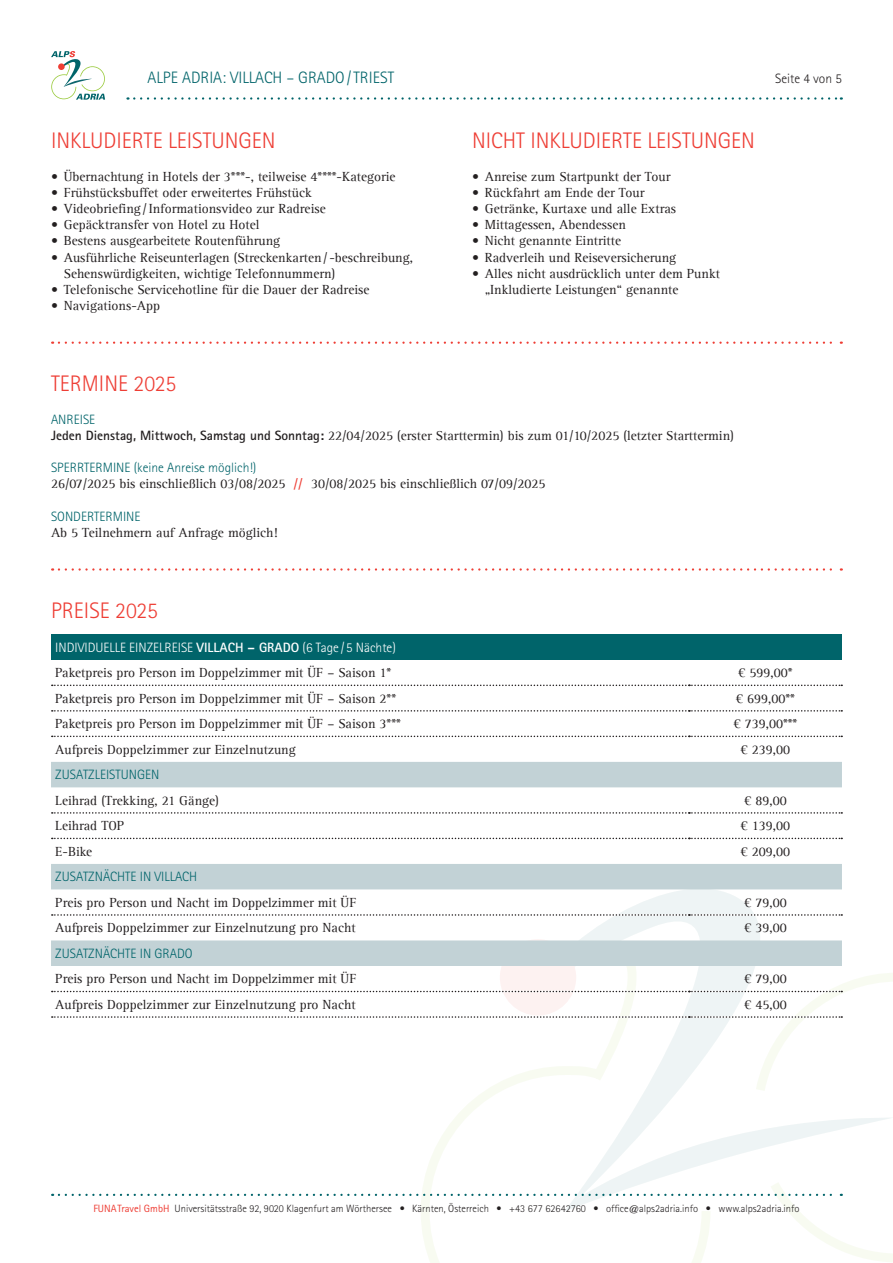
<style>
.page{position:relative;width:893px;height:1263px;background:#fff}
.page>*{position:absolute;margin:0;border:0;box-sizing:border-box;transform-origin:0 0}
.t1{font:300 22.5px "Rotis Sans Serif Std";color:#ee3e35}
.t2{font:300 16.5px "Rotis Sans Serif Std";color:#00646a}
.t3{font:13.5px/16.2px "Agfa Rotis Serif";color:#231f20}
.t4{font:300 13.5px "Rotis Sans Serif Std";color:#00646a}
.t5{font:300 13.5px "Rotis Sans Serif Std";color:#fff}
.t6{font:300 13.5px "Rotis Sans Serif Std";color:#231f20}
.t7{font:300 10.5px "Rotis Sans Serif Std";color:#231f20}
.s1{font-family:"Rotis Sans Serif Std";font-weight:700}
.s2{font-weight:700;color:#ee3e35}
.s3{font-weight:700}
.s4{font-weight:400;color:#ee3e35}
</style>
<div class="page">
<svg style="left:420px;top:973px;width:473px;height:290px"></svg>
<svg style="left:519px;top:914px;width:328px;height:200px"></svg>
<div style="left:500px;top:939px;width:76px;height:76px;background:#fdf2f1;border-radius:50%"></div>
<svg style="left:59px;top:1114px;width:834px;height:97px"></svg>
<svg style="left:134px;top:97px;width:708px;height:3px"></svg>
<svg style="left:51px;top:51px;width:54px;height:49px"></svg>
<svg style="left:59px;top:341px;width:783px;height:3px"></svg>
<svg style="left:59px;top:568px;width:783px;height:3px"></svg>
<div style="left:51px;top:634px;width:791px;height:26px;background:#00646a"></div>
<svg style="left:51px;top:762px;width:791px;height:204px"></svg>
<svg style="left:52px;top:684px;width:790px;height:2px"></svg>
<svg style="left:52px;top:710px;width:790px;height:2px"></svg>
<svg style="left:52px;top:736px;width:790px;height:1px"></svg>
<svg style="left:52px;top:812px;width:790px;height:2px"></svg>
<svg style="left:52px;top:838px;width:790px;height:1px"></svg>
<svg style="left:52px;top:914px;width:790px;height:2px"></svg>
<svg style="left:52px;top:991px;width:790px;height:1px"></svg>
<svg style="left:52px;top:1016px;width:790px;height:2px"></svg>
<p class="t2" style="left:148px;top:68px;width:248px">ALPE ADRIA: VILLACH – GRADO/TRIEST</p>
<p class="t6" style="left:775px;top:71px;width:68px">Seite 4 von 5</p>
<h1 class="t1" style="left:51px;top:128px;width:226px">INKLUDIERTE LEISTUNGEN</h1>
<h1 class="t1" style="left:472px;top:128px;width:284px">NICHT INKLUDIERTE LEISTUNGEN</h1>
<p class="t3" style="left:51px;top:168px;width:346px">• Übernachtung in Hotels der 3***-, teilweise 4****-Kategorie</p>
<p class="t3" style="left:51px;top:185px;width:262px">• Frühstücksbuffet oder erweitertes Frühstück</p>
<p class="t3" style="left:51px;top:201px;width:276px">• Videobriefing/Informationsvideo zur Radreise</p>
<p class="t3" style="left:51px;top:217px;width:210px">• Gepäcktransfer von Hotel zu Hotel</p>
<p class="t3" style="left:51px;top:233px;width:231px">• Bestens ausgearbeitete Routenführung</p>
<p class="t3" style="left:64px;top:249px;width:351px;text-indent:-13px">• Ausführliche Reiseunterlagen (Streckenkarten/ -beschreibung,<br>Sehenswürdigkeiten, wichtige Telefonnummern)</p>
<p class="t3" style="left:51px;top:282px;width:320px">• Telefonische Servicehotline für die Dauer der Radreise</p>
<p class="t3" style="left:51px;top:298px;width:111px">• Navigations-App</p>
<p class="t3" style="left:472px;top:168px;width:200px">• Anreise zum Startpunkt der Tour</p>
<p class="t3" style="left:472px;top:185px;width:174px">• Rückfahrt am Ende der Tour</p>
<p class="t3" style="left:472px;top:201px;width:206px">• Getränke, Kurtaxe und alle Extras</p>
<p class="t3" style="left:472px;top:217px;width:155px">• Mittagessen, Abendessen</p>
<p class="t3" style="left:472px;top:233px;width:151px">• Nicht genannte Eintritte</p>
<p class="t3" style="left:472px;top:249px;width:206px">• Radverleih und Reiseversicherung</p>
<p class="t3" style="left:485px;top:266px;width:237px;text-indent:-13px">• Alles nicht ausdrücklich unter dem Punkt „Inkludierte Leistungen“ genannte</p>
<h1 class="t1" style="left:51px;top:371px;width:127px">TERMINE 2025</h1>
<p class="t4" style="left:51px;top:411px;width:46px">ANREISE</p>
<p class="t3" style="left:51px;top:428px;width:684px"><span class="s1">Jeden Dienstag, Mittwoch, Samstag und Sonntag:</span> 22/04/2025 (erster Starttermin) bis zum 01/10/2025 (letzter Starttermin)</p>
<p class="t4" style="left:51px;top:460px;width:207px">SPERRTERMINE (keine Anreise möglich!)</p>
<p class="t3" style="left:51px;top:476px;width:496px">26/07/2025 bis einschließlich 03/08/2025 <span class="s2">//</span> 30/08/2025 bis einschließlich 07/09/2025</p>
<p class="t4" style="left:51px;top:509px;width:91px">SONDERTERMINE</p>
<p class="t3" style="left:51px;top:525px;width:228px">Ab 5 Teilnehmern auf Anfrage möglich!</p>
<h1 class="t1" style="left:51px;top:598px;width:109px">PREISE 2025</h1>
<p class="t5" style="left:55px;top:639px;width:342px">INDIVIDUELLE EINZELREISE <span class="s3">VILLACH – GRADO</span> (6 Tage / 5 Nächte)</p>
<p class="t3" style="left:55px;top:665px;width:338px">Paketpreis pro Person im Doppelzimmer mit ÜF – Saison 1*</p>
<p class="t3" style="left:738px;top:665px;width:56px">€ 599,00*</p>
<p class="t3" style="left:55px;top:691px;width:342px">Paketpreis pro Person im Doppelzimmer mit ÜF – Saison 2**</p>
<p class="t3" style="left:736px;top:691px;width:61px">€ 699,00**</p>
<p class="t3" style="left:55px;top:716px;width:347px">Paketpreis pro Person im Doppelzimmer mit ÜF – Saison 3***</p>
<p class="t3" style="left:733px;top:716px;width:65px">€ 739,00***</p>
<p class="t3" style="left:55px;top:742px;width:242px">Aufpreis Doppelzimmer zur Einzelnutzung</p>
<p class="t3" style="left:741px;top:742px;width:51px">€ 239,00</p>
<p class="t4" style="left:55px;top:767px;width:105px">ZUSATZLEISTUNGEN</p>
<p class="t3" style="left:55px;top:793px;width:165px">Leihrad (Trekking, 21 Gänge)</p>
<p class="t3" style="left:744px;top:793px;width:44px">€ 89,00</p>
<p class="t3" style="left:55px;top:818px;width:71px">Leihrad TOP</p>
<p class="t3" style="left:741px;top:818px;width:51px">€ 139,00</p>
<p class="t3" style="left:55px;top:844px;width:39px">E-Bike</p>
<p class="t3" style="left:741px;top:844px;width:51px">€ 209,00</p>
<p class="t4" style="left:55px;top:869px;width:144px">ZUSATZNÄCHTE IN VILLACH</p>
<p class="t3" style="left:55px;top:895px;width:303px">Preis pro Person und Nacht im Doppelzimmer mit ÜF</p>
<p class="t3" style="left:744px;top:895px;width:44px">€ 79,00</p>
<p class="t3" style="left:55px;top:920px;width:302px">Aufpreis Doppelzimmer zur Einzelnutzung pro Nacht</p>
<p class="t3" style="left:744px;top:920px;width:44px">€ 39,00</p>
<p class="t4" style="left:55px;top:945px;width:139px">ZUSATZNÄCHTE IN GRADO</p>
<p class="t3" style="left:55px;top:971px;width:303px">Preis pro Person und Nacht im Doppelzimmer mit ÜF</p>
<p class="t3" style="left:744px;top:971px;width:44px">€ 79,00</p>
<p class="t3" style="left:55px;top:997px;width:302px">Aufpreis Doppelzimmer zur Einzelnutzung pro Nacht</p>
<p class="t3" style="left:744px;top:997px;width:44px">€ 45,00</p>
<p class="t7" style="left:93px;top:1202px;width:708px"><span class="s4">FUNATravel GmbH</span> Universitätsstraße 92, 9020 Klagenfurt am Wörthersee • Kärnten, Österreich • +43 677 62642760 • office@alps2adria.info • www.alps2adria.info</p>
</div>
